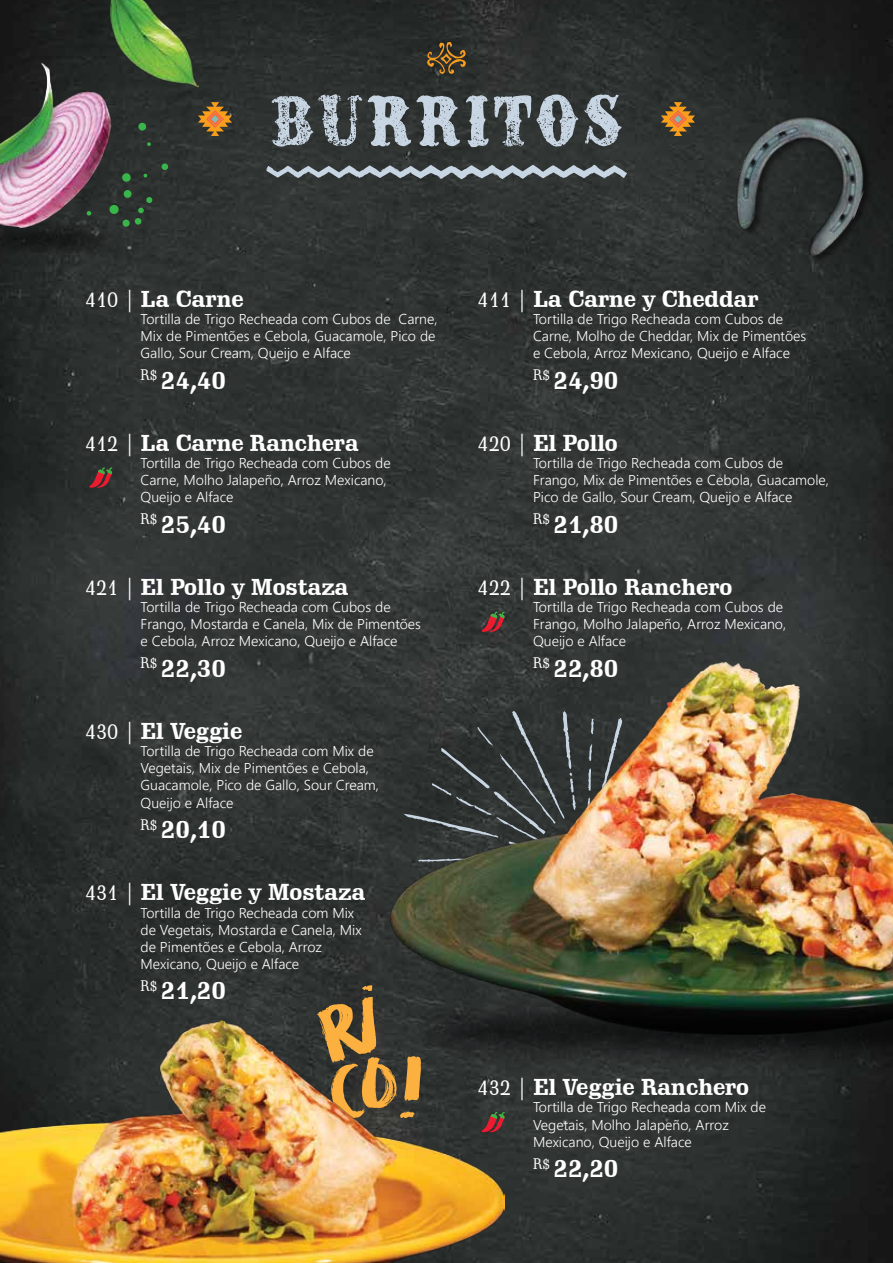
<style>
.page{position:relative;width:893px;height:1263px;background:#fff}
.page>*{position:absolute;margin:0;border:0;box-sizing:border-box;transform-origin:0 0}
.t1{font:67.5px "Western Grit";letter-spacing:-.02em;color:#c8d5e3}
.t2{font:700 25.5px "Schadow BT";color:#fff}
.t3{font:700 22.5px "Schadow BT";color:#fff}
.t4{font:300 14.25px/17.1px "Segoe UI";color:#fff}
.s1{font-weight:400}
</style>
<div class="page">
<img style="left:0;top:0;width:893px;height:1263px">
<svg style="left:317px;top:985px;width:59px;height:35px;background:#6c5734"></svg>
<img style="left:390px;top:661px;width:503px;height:296px">
<img style="left:376px;top:957px;width:517px;height:146px">
<img style="left:0;top:227px;width:162px;height:74px">
<img style="left:0;top:0;width:199px;height:227px">
<img style="left:722px;top:100px;width:160px;height:165px">
<img style="left:0;top:1020px;width:505px;height:243px">
<svg style="left:427px;top:42px;width:39px;height:32px"></svg>
<svg style="left:198px;top:102px;width:34px;height:34px"></svg>
<svg style="left:661px;top:102px;width:34px;height:34px"></svg>
<svg style="left:266px;top:165px;width:361px;height:14px;background:#7a8289"></svg>
<svg style="left:89px;top:467px;width:23px;height:21px"></svg>
<svg style="left:481px;top:611px;width:24px;height:21px"></svg>
<svg style="left:481px;top:1112px;width:24px;height:20px"></svg>
<h1 class="t1" style="left:268px;top:91px;width:358px">BURRITOS</h1>
<h3 class="t3" style="left:85px;top:285px;width:160px"><span class="s1">410 |</span> La Carne</h3>
<p class="t4" style="left:141px;top:309px;width:298px">Tortilla de Trigo Recheada com Cubos de Carne,<br>Mix de Pimentões e Cebola, Guacamole, Pico de<br>Gallo, Sour Cream, Queijo e Alface</p>
<h2 class="t2" style="left:141px;top:364px;width:87px"><sup>R$</sup> 24,40</h2>
<h3 class="t3" style="left:85px;top:429px;width:275px"><span class="s1">412 |</span> La Carne Ranchera</h3>
<p class="t4" style="left:141px;top:453px;width:252px">Tortilla de Trigo Recheada com Cubos de<br>Carne, Molho Jalapeño, Arroz Mexicano,<br>Queijo e Alface</p>
<h2 class="t2" style="left:141px;top:508px;width:87px"><sup>R$</sup> 25,40</h2>
<h3 class="t3" style="left:85px;top:573px;width:265px"><span class="s1">421 |</span> El Pollo y Mostaza</h3>
<p class="t4" style="left:141px;top:597px;width:282px">Tortilla de Trigo Recheada com Cubos de<br>Frango, Mostarda e Canela, Mix de Pimentões e Cebola, Arroz Mexicano, Queijo e Alface</p>
<h2 class="t2" style="left:141px;top:652px;width:87px"><sup>R$</sup> 22,30</h2>
<h3 class="t3" style="left:85px;top:717px;width:159px"><span class="s1">430 |</span> El Veggie</h3>
<p class="t4" style="left:141px;top:741px;width:240px">Tortilla de Trigo Recheada com Mix de<br>Vegetais, Mix de Pimentões e Cebola,<br>Guacamole, Pico de Gallo, Sour Cream,<br>Queijo e Alface</p>
<h2 class="t2" style="left:141px;top:814px;width:87px"><sup>R$</sup> 20,10</h2>
<h3 class="t3" style="left:85px;top:879px;width:282px"><span class="s1">431 |</span> El Veggie y Mostaza</h3>
<p class="t4" style="left:141px;top:902px;width:223px">Tortilla de Trigo Recheada com Mix de Vegetais, Mostarda e Canela, Mix de Pimentões e Cebola, Arroz<br>Mexicano, Queijo e Alface</p>
<h2 class="t2" style="left:141px;top:975px;width:87px"><sup>R$</sup> 21,20</h2>
<h3 class="t3" style="left:478px;top:285px;width:283px"><span class="s1">411 |</span> La Carne y Cheddar</h3>
<p class="t4" style="left:533px;top:309px;width:275px">Tortilla de Trigo Recheada com Cubos de<br>Carne, Molho de Cheddar, Mix de Pimentões e Cebola, Arroz Mexicano, Queijo e Alface</p>
<h2 class="t2" style="left:533px;top:364px;width:87px"><sup>R$</sup> 24,90</h2>
<h3 class="t3" style="left:478px;top:429px;width:142px"><span class="s1">420 |</span> El Pollo</h3>
<p class="t4" style="left:533px;top:453px;width:297px">Tortilla de Trigo Recheada com Cubos de<br>Frango, Mix de Pimentões e Cebola, Guacamole,<br>Pico de Gallo, Sour Cream, Queijo e Alface</p>
<h2 class="t2" style="left:533px;top:508px;width:87px"><sup>R$</sup> 21,80</h2>
<h3 class="t3" style="left:478px;top:573px;width:256px"><span class="s1">422 |</span> El Pollo Ranchero</h3>
<p class="t4" style="left:533px;top:597px;width:255px">Tortilla de Trigo Recheada com Cubos de<br>Frango, Molho Jalapeño, Arroz Mexicano,<br>Queijo e Alface</p>
<h2 class="t2" style="left:533px;top:652px;width:87px"><sup>R$</sup> 22,80</h2>
<h3 class="t3" style="left:478px;top:1074px;width:273px"><span class="s1">432 |</span> El Veggie Ranchero</h3>
<p class="t4" style="left:533px;top:1097px;width:235px">Tortilla de Trigo Recheada com Mix de<br>Vegetais, Molho Jalapeño, Arroz<br>Mexicano, Queijo e Alface</p>
<h2 class="t2" style="left:533px;top:1153px;width:87px"><sup>R$</sup> 22,20</h2>
</div>
